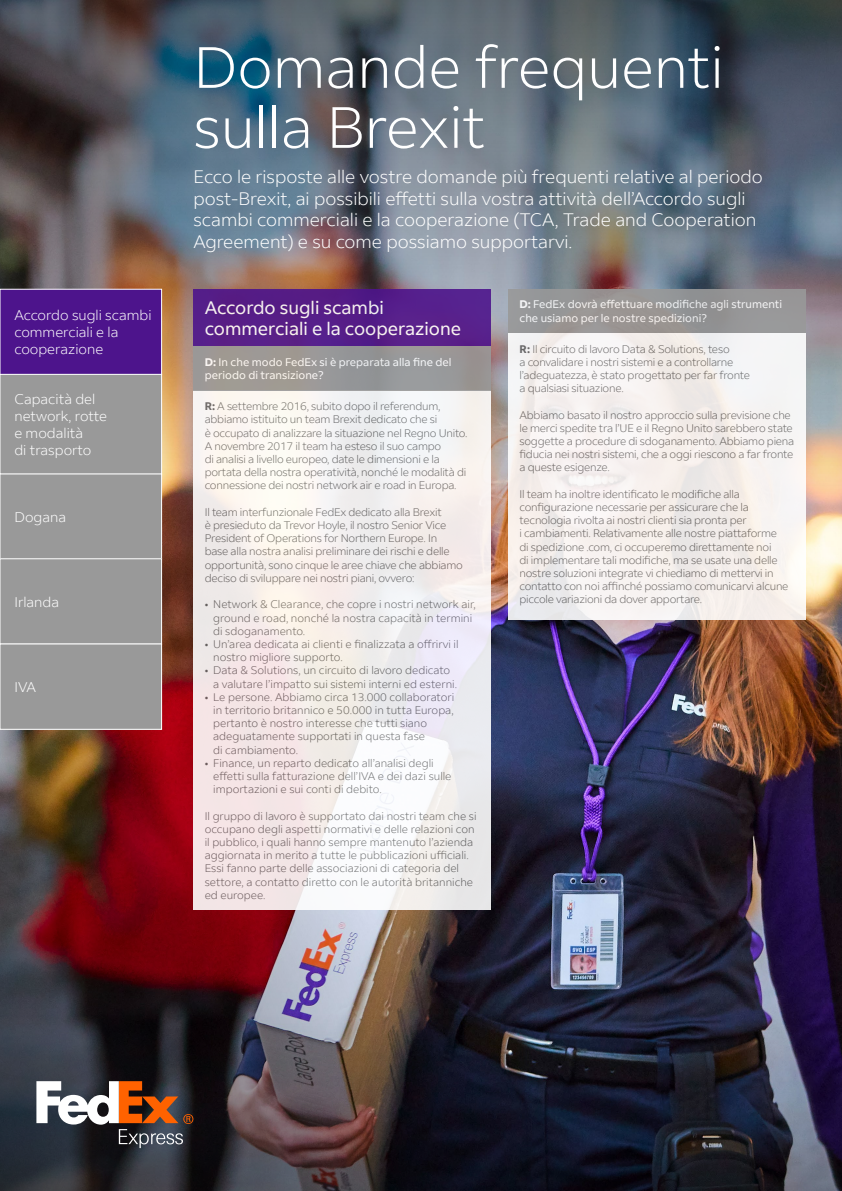
<style>
.page{position:relative;width:842px;height:1191px;background:#fff}
.page>*{position:absolute;margin:0;border:0;box-sizing:border-box;transform-origin:0 0}
.t1{font:300 58px/60px "Fed Ex Sans";color:#fff}
.t2{font:300 18px/21.6px "Fed Ex Sans";color:#fff}
.t3{font:18px/21.6px "Fed Ex Sans";color:#fff}
.t4{font:300 14px/16.8px "Fed Ex Sans";color:#fff}
.t5{font:300 11px/13.2px "Fed Ex Sans";letter-spacing:-.02em;color:#666}
.t6{font:300 11px/13.2px "Fed Ex Sans";color:#666}
.t7{font:11px/13.2px "Fed Ex Sans";color:#fff}
.s1{font-weight:700}
</style>
<div class="page">
<img style="left:162px;top:499px;width:680px;height:502px">
<img style="left:0;top:611px;width:475px;height:390px">
<svg style="left:0;top:1001px;width:842px;height:190px;background:#2d2b36"></svg>
<img style="left:0;top:0;width:842px;height:499px">
<svg style="left:36px;top:1081px;width:157px;height:67px"></svg>
<div style="left:0;top:289px;width:162px;height:85px;background:#4d148c"></div>
<div style="left:0;top:473px;width:162px;height:86px;background:#999"></div>
<div style="left:0;top:473px;width:162px;height:86px;border:1px solid #fff"></div>
<div style="left:0;top:559px;width:162px;height:85px;background:#999"></div>
<div style="left:0;top:558px;width:162px;height:86px;border:1px solid #fff"></div>
<div style="left:0;top:644px;width:162px;height:85px;background:#999"></div>
<div style="left:0;top:643px;width:162px;height:86px;border:1px solid #fff"></div>
<div style="left:0;top:374px;width:162px;height:100px;background:#999"></div>
<div style="left:0;top:374px;width:162px;height:100px;border:1px solid #fff"></div>
<div style="left:508px;top:289px;width:298px;height:44px;background:#999"></div>
<div style="left:508px;top:333px;width:298px;height:286px;background:#f6f2f0"></div>
<svg style="left:193px;top:391px;width:298px;height:519px;fill:#f5edec"></svg>
<div style="left:193px;top:289px;width:298px;height:57px;background:#561f89"></div>
<div style="left:193px;top:346px;width:298px;height:45px;background:#999"></div>
<p class="t4" style="left:14px;top:307px;width:139px">Accordo sugli scambi commerciali e la cooperazione</p>
<p class="t4" style="left:14px;top:391px;width:94px">Capacità del network, rotte e modalità<br>di trasporto</p>
<p class="t4" style="left:14px;top:508px;width:53px">Dogana</p>
<p class="t4" style="left:14px;top:593px;width:46px">Irlanda</p>
<p class="t4" style="left:14px;top:678px;width:23px">IVA</p>
<h1 class="t1" style="left:193px;top:38px;width:532px">Domande frequenti sulla Brexit</h1>
<p class="t2" style="left:193px;top:166px;width:571px">Ecco le risposte alle vostre domande più frequenti relative al periodo post-Brexit, ai possibili effetti sulla vostra attività dell’Accordo sugli scambi commerciali e la cooperazione (TCA, Trade and Cooperation Agreement) e su come possiamo supportarvi.</p>
<h2 class="t3" style="left:205px;top:297px;width:258px">Accordo sugli scambi commerciali e la cooperazione</h2>
<p class="t7" style="left:205px;top:356px;width:248px"><span class="s1">D:</span> In che modo FedEx si è preparata alla fine del periodo di transizione?</p>
<p class="t5" style="left:205px;top:400px;width:264px"><span class="s1">R:</span> A settembre 2016, subito dopo il referendum, abbiamo istituito un team Brexit dedicato che si<br>è occupato di analizzare la situazione nel Regno Unito.<br>A novembre 2017 il team ha esteso il suo campo<br>di analisi a livello europeo, date le dimensioni e la portata della nostra operatività, nonché le modalità di connessione dei nostri network air e road in Europa.</p>
<p class="t5" style="left:205px;top:505px;width:260px">Il team interfunzionale FedEx dedicato alla Brexit<br>è presieduto da Trevor Hoyle, il nostro Senior Vice President of Operations for Northern Europe. In base alla nostra analisi preliminare dei rischi e delle opportunità, sono cinque le aree chiave che abbiamo deciso di sviluppare nei nostri piani, ovvero:</p>
<p class="t6" style="left:213px;top:598px;width:264px;text-indent:-9px">• Network &amp; Clearance, che copre i nostri network air, ground e road, nonché la nostra capacità in termini di sdoganamento.</p>
<p class="t6" style="left:213px;top:637px;width:247px;text-indent:-9px">• Un’area dedicata ai clienti e finalizzata a offrirvi il nostro migliore supporto.</p>
<p class="t6" style="left:213px;top:664px;width:245px;text-indent:-9px">• Data &amp; Solutions, un circuito di lavoro dedicato a valutare l’impatto sui sistemi interni ed esterni.</p>
<p class="t6" style="left:213px;top:690px;width:242px;text-indent:-9px">• Le persone. Abbiamo circa 13.000 collaboratori in territorio britannico e 50.000 in tutta Europa, pertanto è nostro interesse che tutti siano adeguatamente supportati in questa fase<br>di cambiamento.</p>
<p class="t6" style="left:213px;top:756px;width:240px;text-indent:-9px">• Finance, un reparto dedicato all’analisi degli effetti sulla fatturazione dell’IVA e dei dazi sulle importazioni e sui conti di debito.</p>
<p class="t6" style="left:205px;top:809px;width:273px">Il gruppo di lavoro è supportato dai nostri team che si occupano degli aspetti normativi e delle relazioni con il pubblico, i quali hanno sempre mantenuto l’azienda aggiornata in merito a tutte le pubblicazioni ufficiali.<br>Essi fanno parte delle associazioni di categoria del settore, a contatto diretto con le autorità britanniche ed europee.</p>
<p class="t7" style="left:519px;top:298px;width:264px"><span class="s1">D:</span> FedEx dovrà effettuare modifiche agli strumenti che usiamo per le nostre spedizioni?</p>
<p class="t5" style="left:519px;top:342px;width:232px"><span class="s1">R:</span> Il circuito di lavoro Data &amp; Solutions, teso<br>a convalidare i nostri sistemi e a controllarne l’adeguatezza, è stato progettato per far fronte a qualsiasi situazione.</p>
<p class="t5" style="left:519px;top:408px;width:276px">Abbiamo basato il nostro approccio sulla previsione che le merci spedite tra l’UE e il Regno Unito sarebbero state soggette a procedure di sdoganamento. Abbiamo piena fiducia nei nostri sistemi, che a oggi riescono a far fronte a queste esigenze.</p>
<p class="t5" style="left:519px;top:487px;width:270px">Il team ha inoltre identificato le modifiche alla configurazione necessarie per assicurare che la tecnologia rivolta ai nostri clienti sia pronta per<br>i cambiamenti. Relativamente alle nostre piattaforme di spedizione .com, ci occuperemo direttamente noi<br>di implementare tali modifiche, ma se usate una delle nostre soluzioni integrate vi chiediamo di mettervi in contatto con noi affinché possiamo comunicarvi alcune piccole variazioni da dover apportare.</p>
</div>
